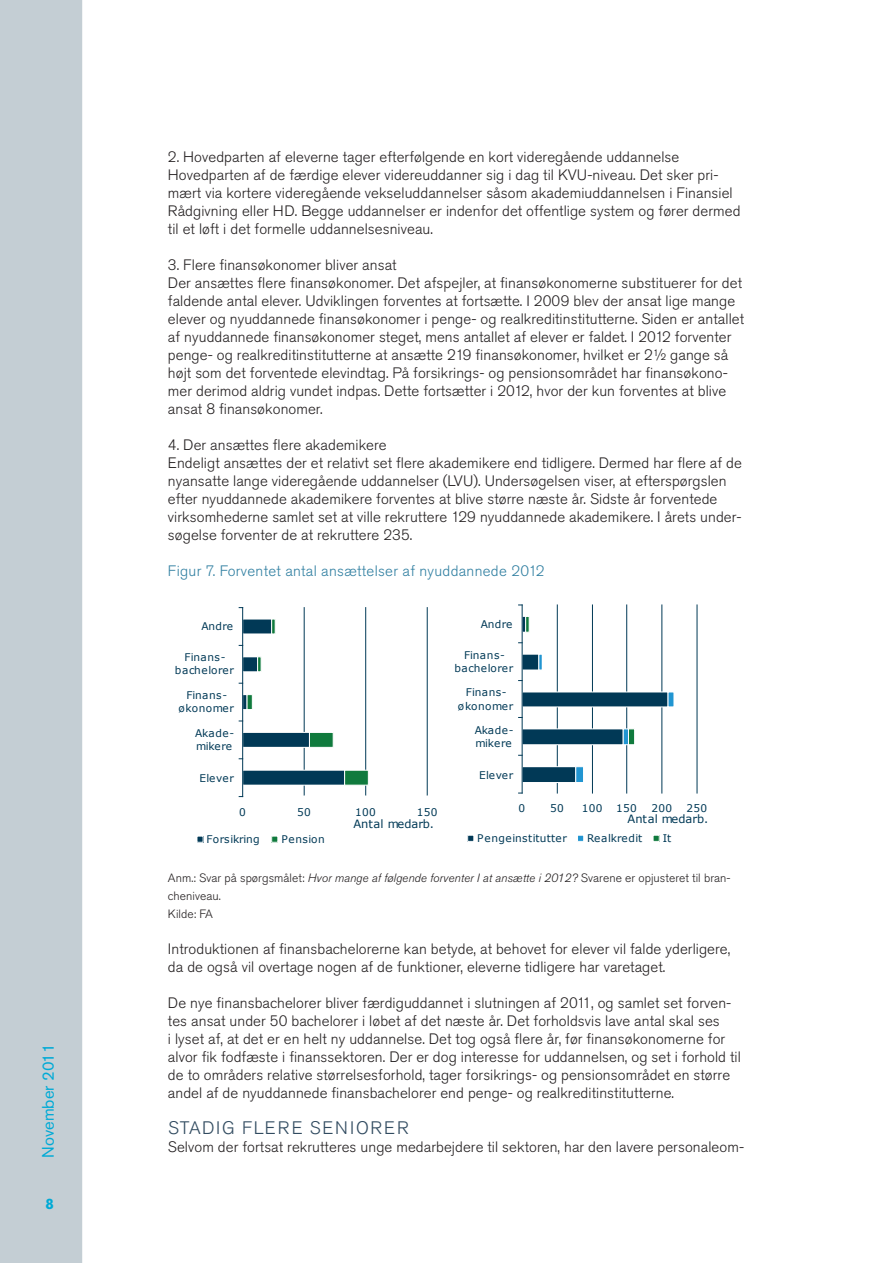
<style>
.page{position:relative;width:893px;height:1263px;background:#fff}
.page>*{position:absolute;margin:0;border:0;box-sizing:border-box;transform-origin:0 0}
.t1{font:300 18px "Akzidenz Grotesk Std";letter-spacing:.095em;color:#314b60}
.t2{font:16.5px "Akzidenz Grotesk Std";color:#00aad6}
.t3{font:300 15px/18px "Akzidenz Grotesk Std";letter-spacing:.005em;color:#231f20}
.t4{font:300 15px "Akzidenz Grotesk Std";letter-spacing:-.015em;color:#307fa1}
.t5{font:700 15px "Akzidenz Grotesk Std";color:#00aad6}
.t6{font:300 12px/18px "Akzidenz Grotesk Std";letter-spacing:.005em;color:#231f20}
.t7{font:11.4px "Verdana";letter-spacing:.01em;color:#013956}
.t8{font:10.5px/13.2px "Verdana";letter-spacing:.035em;color:#013956;text-align:center}
.t9{font:10.5px/13.2px "Verdana";letter-spacing:-.01em;color:#013956}
.t10{font:10.5px "Verdana";letter-spacing:.06em;color:#013956}
.s1{font-style:italic}
</style>
<div class="page">
<div style="left:0;top:0;width:82px;height:1263px;background:#c4ced4"></div>
<hr style="left:304px;top:608px;width:1px;height:188px;background:#013956">
<hr style="left:365px;top:608px;width:1px;height:188px;background:#013956">
<hr style="left:427px;top:608px;width:1px;height:188px;background:#013956">
<div style="left:243px;top:770px;width:102px;height:15px;background:#013956"></div>
<div style="left:243px;top:732px;width:66px;height:15px;background:#013956"></div>
<div style="left:243px;top:732px;width:67px;height:16px;border:1px solid #fff"></div>
<div style="left:243px;top:657px;width:15px;height:15px;background:#013956"></div>
<div style="left:243px;top:656px;width:15px;height:16px;border:1px solid #fff"></div>
<div style="left:243px;top:619px;width:29px;height:15px;background:#013956"></div>
<div style="left:344px;top:770px;width:25px;height:15px;background:#107a3d;border:1px solid #fff"></div>
<div style="left:309px;top:732px;width:25px;height:16px;background:#107a3d;border:1px solid #fff"></div>
<svg style="left:247px;top:694px;width:6px;height:15px"></svg>
<svg style="left:257px;top:656px;width:5px;height:16px"></svg>
<svg style="left:271px;top:619px;width:5px;height:15px"></svg>
<hr style="left:242px;top:608px;width:1px;height:188px;background:#013956">
<div style="left:197px;top:836px;width:7px;height:7px;border:1px solid #fff"></div>
<div style="left:271px;top:836px;width:7px;height:7px;border:1px solid #fff"></div>
<hr style="left:557px;top:605px;width:1px;height:188px;background:#013956">
<hr style="left:592px;top:605px;width:1px;height:188px;background:#013956">
<hr style="left:626px;top:605px;width:1px;height:188px;background:#013956">
<hr style="left:662px;top:605px;width:1px;height:188px;background:#013956">
<hr style="left:697px;top:605px;width:1px;height:188px;background:#013956">
<div style="left:522px;top:767px;width:54px;height:15px;background:#013956"></div>
<div style="left:522px;top:766px;width:54px;height:17px;border:1px solid #fff"></div>
<div style="left:522px;top:729px;width:101px;height:16px;background:#013956"></div>
<div style="left:522px;top:728px;width:102px;height:17px;border:1px solid #fff"></div>
<div style="left:522px;top:692px;width:146px;height:15px;background:#013956"></div>
<div style="left:522px;top:691px;width:146px;height:16px;border:1px solid #fff"></div>
<div style="left:522px;top:654px;width:17px;height:16px;background:#013956"></div>
<div style="left:575px;top:766px;width:9px;height:17px;background:#2195d1;border:1px solid #fff"></div>
<svg style="left:623px;top:728px;width:5px;height:17px"></svg>
<div style="left:668px;top:691px;width:7px;height:16px;background:#2195d1;border:1px solid #fff"></div>
<svg style="left:538px;top:654px;width:4px;height:16px"></svg>
<svg style="left:583px;top:766px;width:1px;height:17px"></svg>
<div style="left:628px;top:728px;width:7px;height:17px;background:#107a3d;border:1px solid #fff"></div>
<svg style="left:674px;top:691px;width:1px;height:16px"></svg>
<svg style="left:525px;top:616px;width:5px;height:17px"></svg>
<hr style="left:522px;top:605px;width:1px;height:188px;background:#013956">
<div style="left:467px;top:835px;width:7px;height:7px;border:1px solid #fff"></div>
<div style="left:577px;top:835px;width:7px;height:6px;background:#2195d1"></div>
<div style="left:577px;top:835px;width:7px;height:7px;border:1px solid #fff"></div>
<div style="left:653px;top:835px;width:7px;height:7px;border:1px solid #fff"></div>
<p class="t2" style="left:38px;top:1158px;width:116px;rotate:-90deg">November 2011</p>
<p class="t5" style="left:46px;top:1195px;width:10px">8</p>
<p class="t3" style="left:168px;top:148px;width:574px">2. Hovedparten af eleverne tager efterfølgende en kort videregående uddannelse Hovedparten af de færdige elever videreuddanner sig i dag til KVU-niveau. Det sker pri&shy;mært via kortere videregående vekseluddannelser såsom akademiuddannelsen i Finansiel Rådgivning eller HD. Begge uddannelser er indenfor det offentlige system og fører dermed til et løft i det formelle uddannelsesniveau.</p>
<p class="t3" style="left:168px;top:256px;width:578px">3. Flere finansøkonomer bliver ansat<br>Der ansættes flere finansøkonomer. Det afspejler, at finansøkonomerne substituerer for det faldende antal elever. Udviklingen forventes at fortsætte. I 2009 blev der ansat lige mange elever og nyuddannede finansøkonomer i penge- og realkreditinstitutterne. Siden er antallet af nyuddannede finansøkonomer steget, mens antallet af elever er faldet. I 2012 forventer penge- og realkreditinstitutterne at ansætte 219 finansøkonomer, hvilket er 2½ gange så højt som det forventede elevindtag. På forsikrings- og pensionsområdet har finansøkono&shy;mer derimod aldrig vundet indpas. Dette fortsætter i 2012, hvor der kun forventes at blive ansat 8 finansøkonomer.</p>
<p class="t3" style="left:168px;top:436px;width:575px">4. Der ansættes flere akademikere<br>Endeligt ansættes der et relativt set flere akademikere end tidligere. Dermed har flere af de nyansatte lange videregående uddannelser (LVU). U ndersøgelsen viser, at efterspørgslen efter nyuddannede akademikere forventes at blive større næste år. Sidste år forventede virksomhederne samlet set at ville rekruttere 129 nyuddannede akademikere. I årets under&shy;søgelse forventer de at rekruttere 235.</p>
<p class="t4" style="left:168px;top:562px;width:378px">Figur 7. Forventet antal ansættelser af nyuddannede 2012</p>
<p class="t8" style="left:201px;top:620px;width:33px">Andre</p>
<p class="t8" style="left:481px;top:617px;width:33px">Andre</p>
<p class="t8" style="left:175px;top:650px;width:61px">Finans&shy;bachelorer</p>
<p class="t8" style="left:454px;top:648px;width:61px">Finans&shy;bachelorer</p>
<p class="t8" style="left:178px;top:688px;width:57px">Finans&shy;økonomer</p>
<p class="t8" style="left:458px;top:686px;width:57px">Finans&shy;økonomer</p>
<p class="t9" style="left:195px;top:726px;width:41px">Akade&shy;mikere</p>
<p class="t9" style="left:475px;top:723px;width:41px">Akade&shy;mikere</p>
<p class="t8" style="left:200px;top:771px;width:36px">Elever</p>
<p class="t8" style="left:479px;top:768px;width:36px">Elever</p>
<p class="t8" style="left:239px;top:805px;width:8px">0</p>
<p class="t8" style="left:297px;top:805px;width:15px">50</p>
<p class="t8" style="left:355px;top:805px;width:22px">100</p>
<p class="t8" style="left:417px;top:805px;width:22px">150</p>
<p class="t7" style="left:353px;top:817px;width:82px">Antal medarb.</p>
<p class="t8" style="left:519px;top:802px;width:8px">0</p>
<p class="t8" style="left:550px;top:802px;width:15px">50</p>
<p class="t8" style="left:582px;top:802px;width:22px">100</p>
<p class="t8" style="left:616px;top:802px;width:22px">150</p>
<p class="t8" style="left:651px;top:802px;width:22px">200</p>
<p class="t8" style="left:686px;top:802px;width:22px">250</p>
<p class="t7" style="left:628px;top:811px;width:82px">Antal medarb.</p>
<p class="t9" style="left:207px;top:832px;width:55px">Forsikring</p>
<p class="t10" style="left:281px;top:833px;width:45px">Pension</p>
<p class="t8" style="left:477px;top:831px;width:91px">Pengeinstitutter</p>
<p class="t9" style="left:587px;top:831px;width:57px">Realkredit</p>
<p class="t8" style="left:663px;top:831px;width:10px">It</p>
<p class="t6" style="left:168px;top:869px;width:564px">Anm.: Svar på spørgsmålet: <span class="s1">Hvor mange af følgende forventer I at ansætte i 2012?</span> Svarene er opjusteret til bran&shy;cheniveau.<br>Kilde: FA</p>
<p class="t3" style="left:168px;top:940px;width:564px">I ntroduktionen af finansbachelorerne kan betyde, at behovet for elever vil falde yderligere, da de også vil overtage nogen af de funktioner, eleverne tidligere har varetaget.</p>
<p class="t3" style="left:168px;top:994px;width:574px">De nye finansbachelorer bliver færdiguddannet i slutningen af 2011, og samlet set forven&shy;tes ansat under 50 bachelorer i løbet af det næste år. Det forholdsvis lave antal skal ses<br>i lyset af, at det er en helt ny uddannelse. Det tog også flere år, før finansøkonomerne for alvor fik fodfæste i finanssektoren. Der er dog interesse for uddannelsen, og set i forhold til de to områders relative størrelsesforhold, tager forsikrings- og pensionsområdet en større andel af de nyuddannede finansbachelorer end penge- og realkreditinstitutterne.</p>
<p class="t1" style="left:168px;top:1118px;width:242px">Stadig flere seniorer</p>
<p class="t3" style="left:168px;top:1138px;width:578px">Selvom der fortsat rekrutteres unge medarbejdere til sektoren, har den lavere personaleom-</p>
</div>
